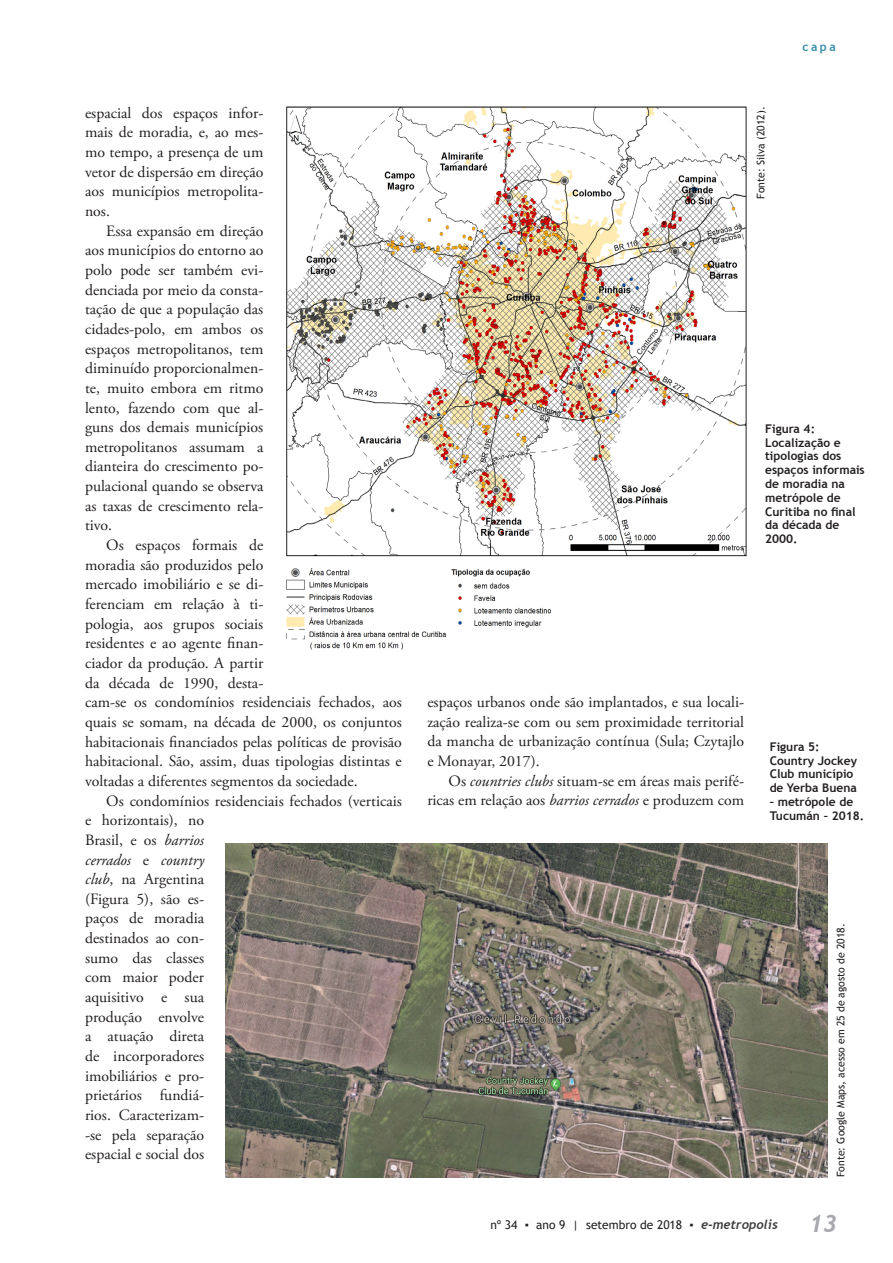
<style>
.page{position:relative;width:893px;height:1263px;background:#fff}
.page>*{position:absolute;margin:0;border:0;box-sizing:border-box;transform-origin:0 0}
.t1{font:italic 700 24px "Trebuchet";color:#a8a9ad}
.paragrafo_simples{font:15.75px/19.6px "Adobe Garamond Pro";color:#231f20;text-align:justify}
.legenda{font:700 12px/13.8px "Trebuchet MS";color:#231f20}
.t2{font:12px "Trebuchet MS";color:#231f20}
.t3{font:700 12px "Trebuchet MS";color:#388ea7}
.legenda-2{font:10.5px "Trebuchet MS";color:#231f20}
.s1{font-style:italic}
.s2{font-family:"Trebuchet";font-weight:700;font-style:italic;font-size:12.75px;color:#3e3e3f}
</style>
<div class="page">
<img style="left:286px;top:106px;width:461px;height:544px">
<img style="left:225px;top:843px;width:602px;height:335px">
<p class="paragrafo_simples" style="left:85px;top:103px;width:180px">espacial dos espaços infor&shy;mais de moradia, e, ao mes&shy;mo tempo, a presença de um vetor de dispersão em direção aos municípios metropolita&shy;nos.</p>
<p class="paragrafo_simples" style="left:85px;top:221px;width:180px;text-indent:21px">Essa expansão em direção aos municípios do entorno ao polo pode ser também evi&shy;denciada por meio da consta&shy;tação de que a população das cidades-polo, em ambos os espaços metropolitanos, tem diminuído proporcionalmen&shy;te, muito embora em ritmo lento, fazendo com que al&shy;guns dos demais municípios metropolitanos assumam a dianteira do crescimento po&shy;pulacional quando se observa as taxas de crescimento rela&shy;tivo.</p>
<p class="paragrafo_simples" style="left:85px;top:536px;width:318px;text-align:left;text-indent:21px">Os espaços formais de<br>moradia são produzidos pelo<br>mercado imobiliário e se di-<br>ferenciam em relação à ti-<br>pologia, aos grupos sociais<br>residentes e ao agente finan-<br>ciador da produção. A partir<br>da década de 1990, desta-<br>cam-se os condomínios residenciais fechados, aos quais se somam, na década de 2000, os conjuntos habitacionais financiados pelas políticas de provisão habitacional. São, assim, duas tipologias distintas e voltadas a diferentes segmentos da sociedade.</p>
<p class="paragrafo_simples" style="left:85px;top:791px;width:318px;text-align:left;text-indent:21px">Os condomínios residenciais fechados (verticais e horizontais), no<br>Brasil, e os <span class="s1">barrios<br>cerrados</span> e <span class="s1">country<br>club</span>, na Argentina<br>(Figura 5), são es-<br>paços de moradia<br>destinados ao con-<br>sumo das classes<br>com maior poder<br>aquisitivo e sua<br>produção envolve<br>a atuação direta<br>de incorporadores<br>imobiliários e pro-<br>prietários fundiá-<br>rios. Caracterizam-<br>-se pela separação<br>espacial e social dos</p>
<p class="legenda-2" style="left:755px;top:199px;width:94px;rotate:-90deg">Fonte: Silva (2012).</p>
<p class="t3" style="left:803px;top:40px;width:35px">capa</p>
<p class="legenda" style="left:765px;top:422px;width:101px">Figura 4:<br>Localização e tipologias dos espaços informais de moradia na metrópole de<br>Curitiba no final da década de<br>2000.</p>
<p class="paragrafo_simples" style="left:427px;top:693px;width:318px">espaços urbanos onde são implantados, e sua locali&shy;zação realiza-se com ou sem proximidade territorial da mancha de urbanização contínua (Sula; Czytajlo e Monayar, 2017).</p>
<p class="paragrafo_simples" style="left:427px;top:771px;width:318px;text-align:right">Os <span class="s1">countries clubs</span> situam-se em áreas mais perifé&shy;ricas em relação aos <span class="s1">barrios cerrados</span> e produzem com</p>
<p class="legenda" style="left:770px;top:740px;width:89px">Figura 5:<br>Country Jockey<br>Club município de Yerba Buena</p>
<p class="legenda" style="left:770px;top:795px;width:96px">– metrópole de<br>Tucumán – 2018.</p>
<p class="legenda-2" style="left:835px;top:1177px;width:255px;rotate:-90deg">Fonte: Google Maps, acesso em 25 de agosto de 2018.</p>
<p class="t2" style="left:490px;top:1218px;width:289px">nº 34 ▪ ano 9 | setembro de 2018 ▪ <span class="s2">e-metropolis</span></p>
<h1 class="t1" style="left:809px;top:1209px;width:30px">13</h1>
</div>
